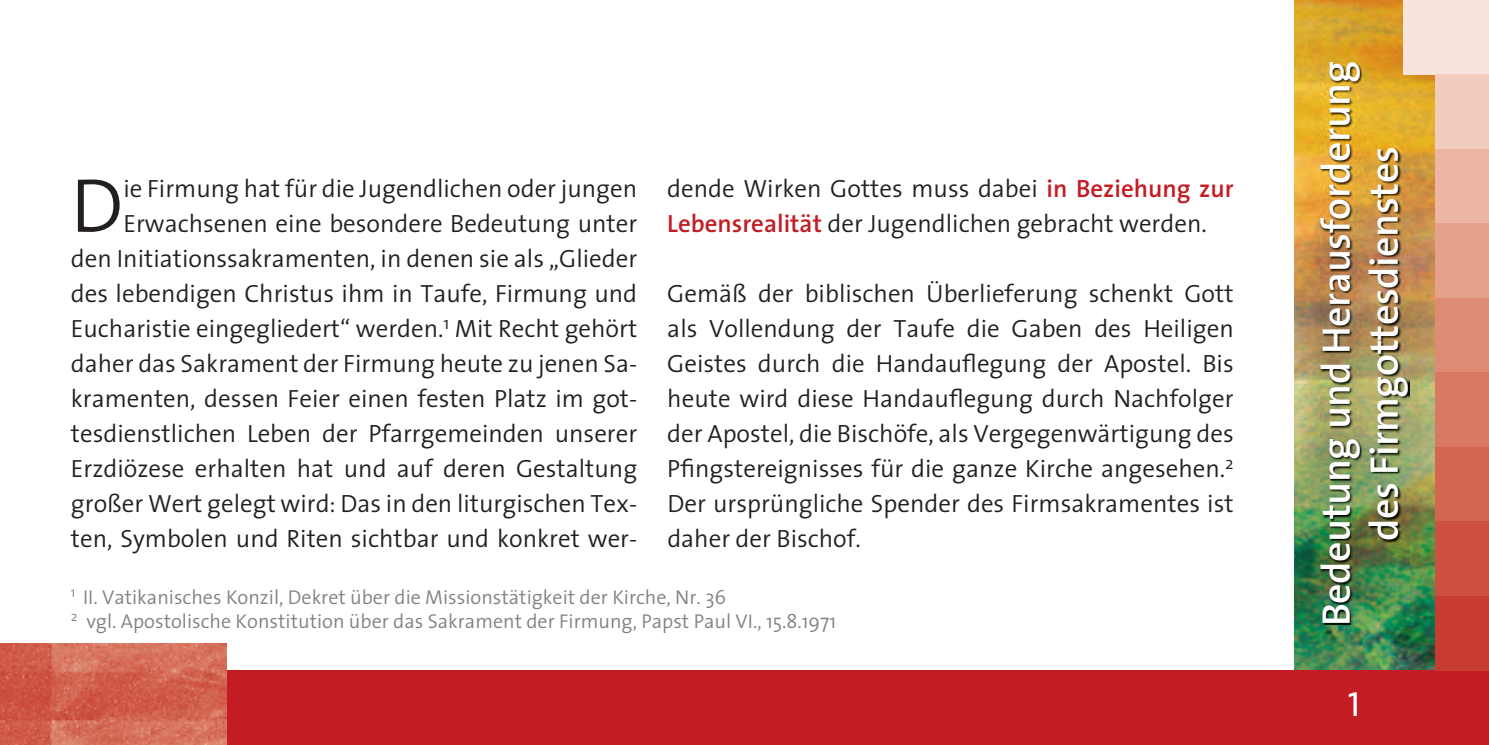
<style>
.page{position:relative;width:1489px;height:745px;background:#fff}
.page>*{position:absolute;margin:0;border:0;box-sizing:border-box;transform-origin:0 0}
.t1{font:300 76.75px "The Sans";color:#231f20}
.t2{font:600 40px/48px "The Sans";letter-spacing:-.01em;color:#fff;text-align:center}
.t3{font:35px "The Sans Caps";color:#fff}
.t4{font:300 25px/35px "The Sans";color:#231f20;text-align:right}
.t5{font:300 20px/24px "The Sans";color:#808285}
.s1{font-weight:600;color:#c31c24}
</style>
<div class="page">
<img style="left:1294px;top:0;width:141px;height:670px">
<div style="left:0;top:670px;width:1488px;height:74px;background:#c31c24"></div>
<img style="left:0;top:643px;width:227px;height:101px">
<img style="left:1320px;top:63px;width:88px;height:561px">
<div style="left:1403px;top:0;width:85px;height:74px;background:#f8e4dc"></div>
<div style="left:1435px;top:74px;width:53px;height:75px;background:#f2cdbe"></div>
<div style="left:1435px;top:149px;width:53px;height:74px;background:#ecb5a4"></div>
<div style="left:1435px;top:223px;width:53px;height:75px;background:#e6a18c"></div>
<div style="left:1435px;top:298px;width:53px;height:74px;background:#df8c76"></div>
<div style="left:1435px;top:372px;width:53px;height:74px;background:#d97863"></div>
<div style="left:1435px;top:446px;width:53px;height:75px;background:#d46551"></div>
<div style="left:1435px;top:521px;width:53px;height:74px;background:#cd5040"></div>
<div style="left:1435px;top:595px;width:53px;height:75px;background:#c83b31"></div>
<p class="t4" style="left:71px;top:170px;width:568px">ie Firmung hat für die Jugendlichen oder jungen Erwachsenen eine besondere Bedeutung unter<br>den Initiationssakramenten, in denen sie als „Glieder des lebendigen Christus ihm in Taufe, Firmung und Eucharistie eingegliedert“ werden.<sup>1</sup> Mit Recht gehört daher das Sakrament der Firmung heute zu jenen Sa&shy;kramenten, dessen Feier einen festen Platz im got&shy;tesdienstlichen Leben der Pfarrgemeinden unserer Erzdiözese erhalten hat und auf deren Gestaltung großer Wert gelegt wird: Das in den liturgischen Tex&shy;ten, Symbolen und Riten sichtbar und konkret wer-</p>
<p class="t4" style="left:667px;top:170px;width:568px;text-align:left">dende Wirken Gottes muss dabei <span class="s1">in Beziehung zur<br>Lebensrealität</span> der Jugendlichen gebracht werden.</p>
<h1 class="t1" style="left:71px;top:142px;width:54px">D</h1>
<p class="t4" style="left:667px;top:275px;width:568px;text-align:justify">Gemäß der biblischen Überlieferung schenkt Gott als Vollendung der Taufe die Gaben des Heiligen Geistes durch die Handauflegung der Apostel. Bis heute wird diese Handauflegung durch Nachfolger der Apostel, die Bischöfe, als Vergegenwärtigung des Pfingstereignisses für die ganze Kirche angesehen.<sup>2<br></sup>Der ursprüngliche Spender des Firmsakramentes ist daher der Bischof.</p>
<p class="t5" style="left:71px;top:583px;width:766px"><sup>1</sup> II. Vatikanisches Konzil, Dekret über die Missionstätigkeit der Kirche, Nr. 36<br><sup>2</sup> vgl. Apostolische Konstitution über das Sakrament der Firmung, Papst Paul VI., 15.8.1971</p>
<h2 class="t2" style="left:1310px;top:626px;width:566px;rotate:-90deg">Bedeutung und Herausforderung des Firmgottesdienstes</h2>
<h3 class="t3" style="left:1347px;top:674px;width:14px">1</h3>
</div>
